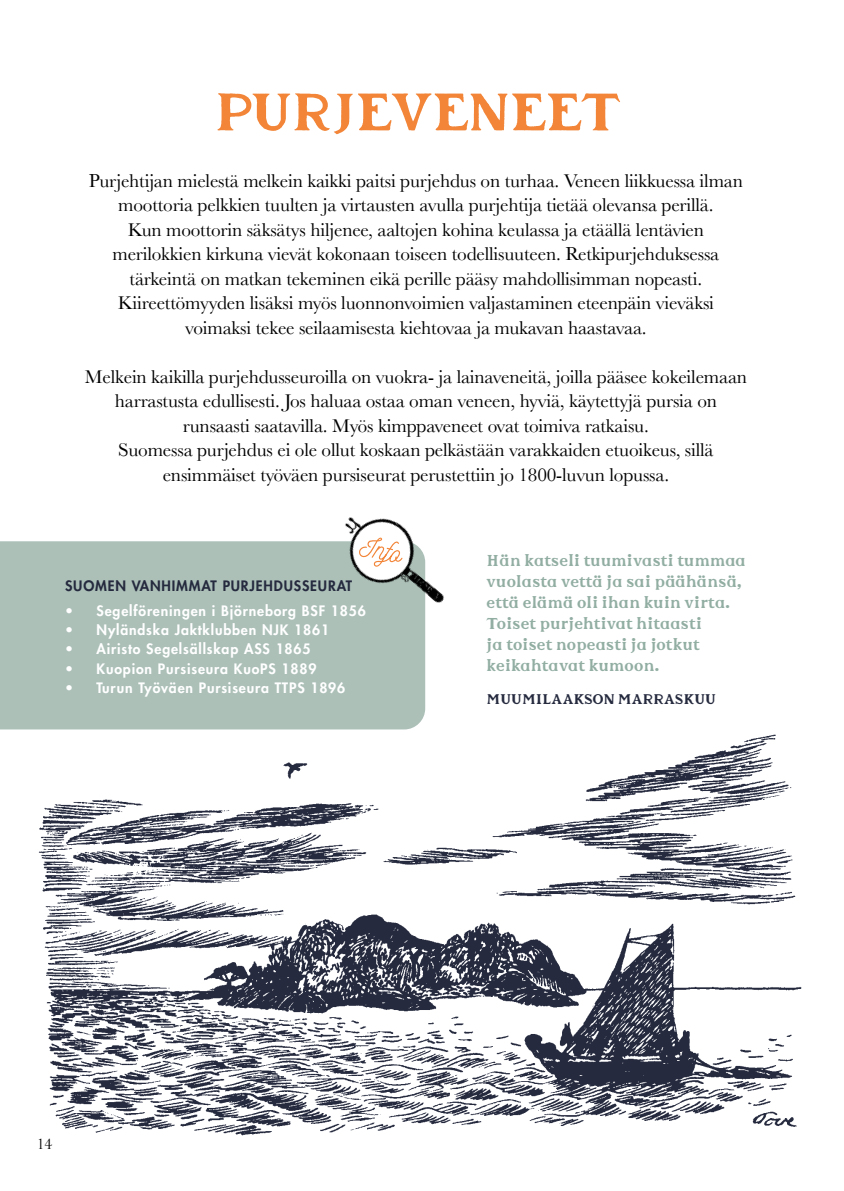
<style>
.page{position:relative;width:844px;height:1191px;background:#fff}
.page>*{position:absolute;margin:0;border:0;box-sizing:border-box;transform-origin:0 0}
.t1{font:52.5px "Novels Alphabet";color:#f28538}
.t2{font:19.25px/24.5px "Baskerville";letter-spacing:-.01em;color:#000;text-align:center}
.t3{font:15.75px/21px "Novels Alphabet";letter-spacing:.02em;color:#92aea3}
.t4{font:15.75px "Baskerville";color:#000}
.t5{font:800 14px "Futura Std";letter-spacing:.06em;color:#fff}
.t6{font:800 14px "Futura Std";letter-spacing:.06em;color:#252a3e}
.t7{font:14px "Novels Alphabet";letter-spacing:.01em;color:#252a3e}
</style>
<div class="page">
<img style="left:31px;top:729px;width:771px;height:407px">
<div style="left:0;top:541px;width:425px;height:188px;background:#acc0b8"></div>
<img style="left:305px;top:517px;width:139px;height:127px">
<svg style="left:349px;top:520px;width:63px;height:63px"></svg>
<h1 class="t1" style="left:214px;top:81px;width:407px">PURJEVENEET</h1>
<p class="t2" style="left:89px;top:168px;width:655px">Purjehtijan mielestä melkein kaikki paitsi purjehdus on turhaa. Veneen liikkuessa ilman moottoria pelkkien tuulten ja virtausten avulla purjehtija tietää olevansa perillä.<br>Kun moottorin säksätys hiljenee, aaltojen kohina keulassa ja etäällä lentävien merilokkien kirkuna vievät kokonaan toiseen todellisuuteen. Retkipurjehduksessa tärkeintä on matkan tekeminen eikä perille pääsy mahdollisimman nopeasti.<br>Kiireettömyyden lisäksi myös luonnonvoimien valjastaminen eteenpäin vieväksi voimaksi tekee seilaamisesta kiehtovaa ja mukavan haastavaa.</p>
<p class="t2" style="left:85px;top:364px;width:663px">Melkein kaikilla purjehdusseuroilla on vuokra- ja lainaveneitä, joilla pääsee kokeilemaan harrastusta edullisesti. Jos haluaa ostaa oman veneen, hyviä, käytettyjä pursia on runsaasti saatavilla. Myös kimppaveneet ovat toimiva ratkaisu.<br>Suomessa purjehdus ei ole ollut koskaan pelkästään varakkaiden etuoikeus, sillä ensimmäiset työväen pursiseurat perustettiin jo 1800-luvun lopussa.</p>
<p class="t6" style="left:65px;top:577px;width:288px">SUOMEN VANHIMMAT PURJEHDUSSEURAT</p>
<p class="t5" style="left:65px;top:602px;width:302px">• Segelföreningen i Björneborg BSF 1856</p>
<p class="t5" style="left:65px;top:621px;width:265px">• Nyländska Jaktklubben NJK 1861</p>
<p class="t5" style="left:65px;top:640px;width:247px">• Airisto Segelsällskap ASS 1865</p>
<p class="t5" style="left:65px;top:659px;width:253px">• Kuopion Pursiseura KuoPS 1889</p>
<p class="t5" style="left:65px;top:679px;width:282px">• Turun Työväen Pursiseura TTPS 1896</p>
<p class="t3" style="left:486px;top:549px;width:261px">Hän katseli tuumivasti tummaa vuolasta vettä ja sai päähänsä, että elämä oli ihan kuin virta.<br>Toiset purjehtivat hitaasti<br>ja toiset nopeasti ja jotkut keikahtavat kumoon.</p>
<p class="t7" style="left:486px;top:691px;width:230px">MUUMILAAKSON MARRASKUU</p>
<p class="t4" style="left:37px;top:1134px;width:17px">14</p>
</div>
